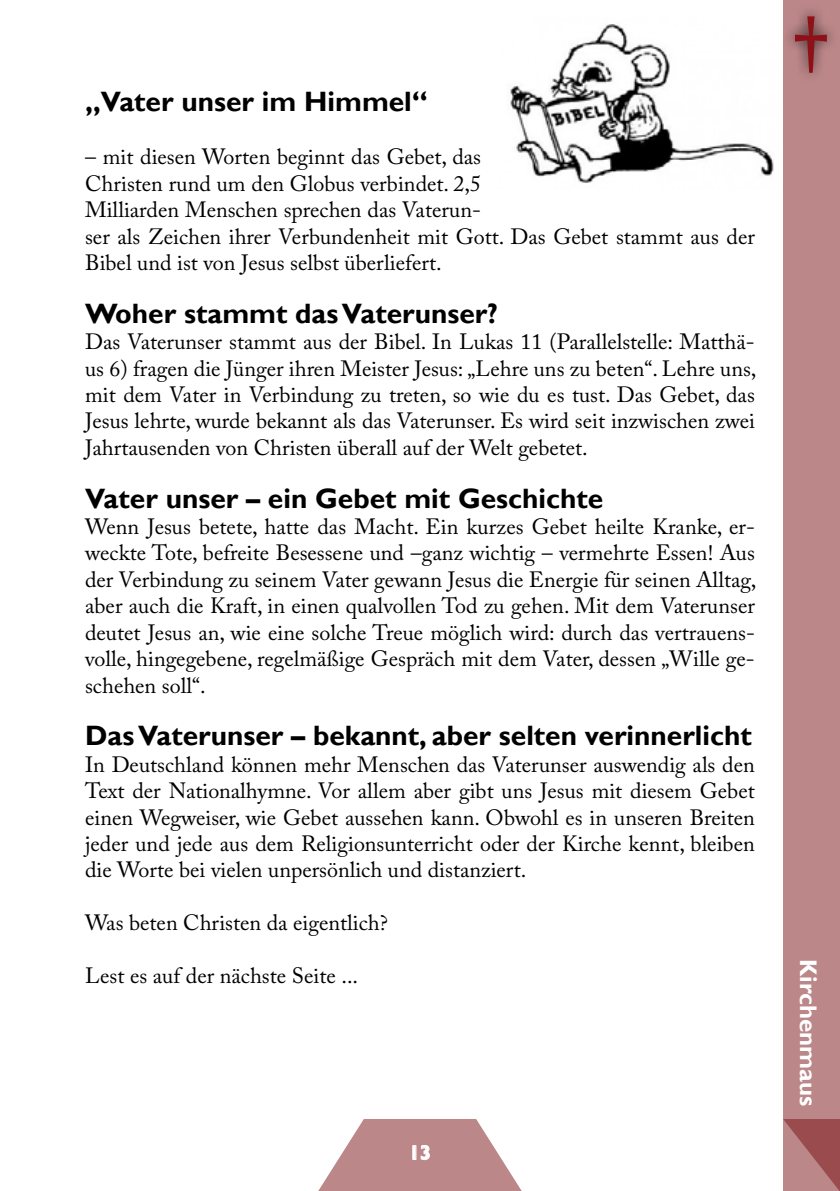
<style>
.page{position:relative;width:840px;height:1191px;background:#fff}
.page>*{position:absolute;margin:0;border:0;box-sizing:border-box;transform-origin:0 0}
.t1{font:96px "Nirmala UI";color:#8f1117}
.t2{font:700 28px "Gill Sans";color:#000}
.t3{font:700 24px "Gill Sans";color:#fff}
.t4{font:22px/26.4px "Adobe Caslon Pro";color:#000;text-align:justify}
.t5{font:700 20px "Gill Sans";color:#fff}
</style>
<div class="page">
<div style="left:782px;top:0;width:57px;height:1191px;background:#bc8789"></div>
<svg style="left:318px;top:1119px;width:204px;height:72px"></svg>
<div style="left:782px;top:4px;width:56px;height:81px;background:#000;opacity:.75"></div>
<img style="left:510px;top:24px;width:264px;height:159px">
<p class="t2" style="left:85px;top:85px;width:344px">„Vater unser im Himmel“</p>
<p class="t4" style="left:85px;top:143px;width:671px;text-align:left">– mit diesen Worten beginnt das Gebet, das<br>Christen rund um den Globus verbindet. 2,5<br>Milliarden Menschen sprechen das Vaterun-<br>ser als Zeichen ihrer Verbundenheit mit Gott. Das Gebet stammt aus der Bibel und ist von Jesus selbst überliefert.</p>
<p class="t2" style="left:85px;top:296px;width:414px">Woher stammt das Vaterunser?</p>
<p class="t4" style="left:85px;top:328px;width:672px">Das Vaterunser stammt aus der Bibel. In Lukas 11 (Parallelstelle: Matthä&shy;us 6) fragen die Jünger ihren Meister Jesus: „Lehre uns zu beten“. Lehre uns, mit dem Vater in Verbindung zu treten, so wie du es tust. Das Gebet, das Jesus lehrte, wurde bekannt als das Vaterunser. Es wird seit inzwischen zwei Jahrtausenden von Christen überall auf der Welt gebetet.</p>
<p class="t2" style="left:85px;top:481px;width:519px">Vater unser – ein Gebet mit Geschichte</p>
<p class="t4" style="left:85px;top:513px;width:672px">Wenn Jesus betete, hatte das Macht. Ein kurzes Gebet heilte Kranke, er&shy;weckte Tote, befreite Besessene und –ganz wichtig – vermehrte Essen! Aus der Verbindung zu seinem Vater gewann Jesus die Energie für seinen Alltag, aber auch die Kraft, in einen qualvollen Tod zu gehen. Mit dem Vaterunser deutet Jesus an, wie eine solche Treue möglich wird: durch das vertrauens&shy;volle, hingegebene, regelmäßige Gespräch mit dem Vater, dessen „Wille ge&shy;schehen soll“.</p>
<p class="t2" style="left:85px;top:719px;width:668px">Das Vaterunser – bekannt, aber selten verinnerlicht</p>
<p class="t4" style="left:85px;top:751px;width:670px">In Deutschland können mehr Menschen das Vaterunser auswendig als den Text der Nationalhymne. Vor allem aber gibt uns Jesus mit diesem Gebet einen Wegweiser, wie Gebet aussehen kann. Obwohl es in unseren Breiten jeder und jede aus dem Religionsunterricht oder der Kirche kennt, bleiben die Worte bei vielen unpersönlich und distanziert.</p>
<p class="t4" style="left:85px;top:909px;width:304px">Was beten Christen da eigentlich?</p>
<p class="t4" style="left:85px;top:962px;width:274px">Lest es auf der nächste Seite ...</p>
<p class="t5" style="left:408px;top:1140px;width:24px">13</p>
<h1 class="t1" style="left:792px;top:-28px;width:37px">†</h1>
<p class="t3" style="left:822px;top:958px;width:149px;rotate:90deg">Kirchenmaus</p>
</div>
